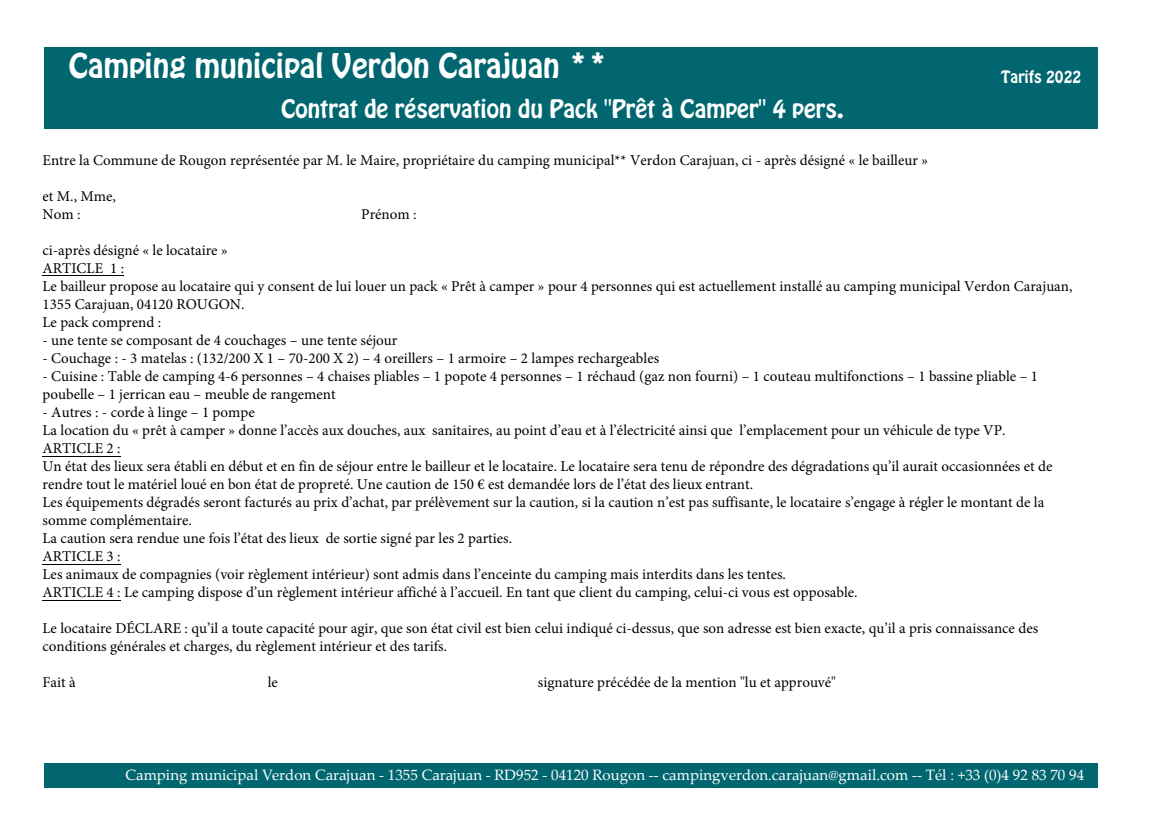
<style>
.page{position:relative;width:1166px;height:833px;background:#fff}
.page>*{position:absolute;margin:0;border:0;box-sizing:border-box;transform-origin:0 0}
.t1{font:30px "Hobo Std";color:#fff}
.t2{font:22.5px "Hobo Std";color:#fff}
.t3{font:15px/18px "Minion Pro";color:#000}
.t4{font:15px "Palatino Linotype";color:#fff}
.t5{font:15px "Hobo Std";color:#fff}
.s1{font-style:inherit}
</style>
<div class="page">
<hr style="left:43px;top:599px;width:78px;height:1px;background:#000">
<hr style="left:43px;top:563px;width:78px;height:1px;background:#000">
<hr style="left:43px;top:455px;width:78px;height:1px;background:#000">
<hr style="left:43px;top:275px;width:81px;height:1px;background:#000">
<div style="left:44px;top:762px;width:1052px;height:25px;background:#01666f"></div>
<div style="left:44px;top:47px;width:1052px;height:82px;background:#01666f"></div>
<h1 class="t1" style="left:69px;top:44px;width:540px">Camping municipal Verdon Carajuan **</h1>
<h2 class="t2" style="left:281px;top:93px;width:564px">Contrat de réservation du Pack "Prêt à Camper" 4 pers.</h2>
<p class="t5" style="left:1000px;top:67px;width:81px">Tarifs 2022</p>
<p class="t3" style="left:43px;top:151px;width:886px">Entre la Commune de Rougon représentée par M. le Maire, propriétaire du camping municipal** Verdon Carajuan, ci - après désigné « le bailleur »</p>
<p class="t3" style="left:361px;top:205px;width:57px">Prénom :</p>
<p class="t3" style="left:43px;top:187px;width:75px">et M., Mme,<br>Nom :</p>
<p class="t3" style="left:43px;top:241px;width:1031px">ci-après désigné « le locataire »<br>ARTICLE 1 :<br>Le bailleur propose au locataire qui y consent de lui louer un pack « Prêt à camper » pour 4 personnes qui est actuellement installé au camping municipal Verdon Carajuan, 1355 Carajuan, 04120 ROUGON.<br>Le pack comprend :</p>
<p class="t3" style="left:43px;top:331px;width:356px">- une tente se composant de 4 couchages – une tente séjour</p>
<p class="t3" style="left:43px;top:349px;width:618px">- Couchage : - 3 matelas : (132/200 X 1 – 70-200 X 2) – 4 oreillers – 1 armoire – 2 lampes rechargeables</p>
<p class="t3" style="left:43px;top:367px;width:996px">- Cuisine : Table de camping 4-6 personnes – 4 chaises pliables – 1 popote 4 personnes – 1 réchaud (gaz non fourni) – 1 couteau multifonctions – 1 bassine pliable – 1 poubelle – 1 jerrican eau – meuble de rangement</p>
<p class="t3" style="left:43px;top:403px;width:1011px">- Autres : - corde à linge – 1 pompe<br>La location du « prêt à camper » donne l’accès aux douches, aux sanitaires, au point d’eau et à l’électricité ainsi que l’emplacement pour un véhicule de type VP.<br>ARTICLE 2 :<br>Un état des lieux sera établi en début et en fin de séjour entre le bailleur et le locataire. Le locataire sera tenu de répondre des dégradations qu’il aurait occasionnées et de rendre tout le matériel loué en bon état de propreté. Une caution de 150 € est demandée lors de l’état des lieux entrant.<br>Les équipements dégradés seront facturés au prix d’achat, par prélèvement sur la caution, si la caution n’est pas suffisante, le locataire s’engage à régler le montant de la somme complémentaire.<br>La caution sera rendue une fois l’état des lieux de sortie signé par les 2 parties.<br>ARTICLE 3 :<br>Les animaux de compagnies (voir règlement intérieur) sont admis dans l’enceinte du camping mais interdits dans les tentes.<br>ARTICLE 4 : Le camping dispose d’un règlement intérieur affiché à l’accueil. En tant que client du camping, celui-ci vous est opposable.</p>
<p class="t3" style="left:43px;top:619px;width:996px">Le locataire DÉCLARE : qu’il a toute capacité pour agir, que son état civil est bien celui indiqué ci-dessus, que son adresse est bien exacte, qu’il a pris connaissance des conditions générales et charges, du règlement intérieur et des tarifs.</p>
<p class="t3" style="left:43px;top:673px;width:35px">Fait à</p>
<p class="t3" style="left:268px;top:673px;width:12px">le</p>
<p class="t3" style="left:538px;top:673px;width:299px">signature précédée de la mention "lu et approuvé"</p>
<p class="t4" style="left:125px;top:764px;width:959px">Camping municipal Verdon Carajuan - <span class="s1">1355</span> Carajuan <span class="s1">- RD952</span> - 04120 Rougon -- campingverdon.carajuan@gmail.com -- Tél : +33 (0)4 92 83 70 94</p>
</div>
